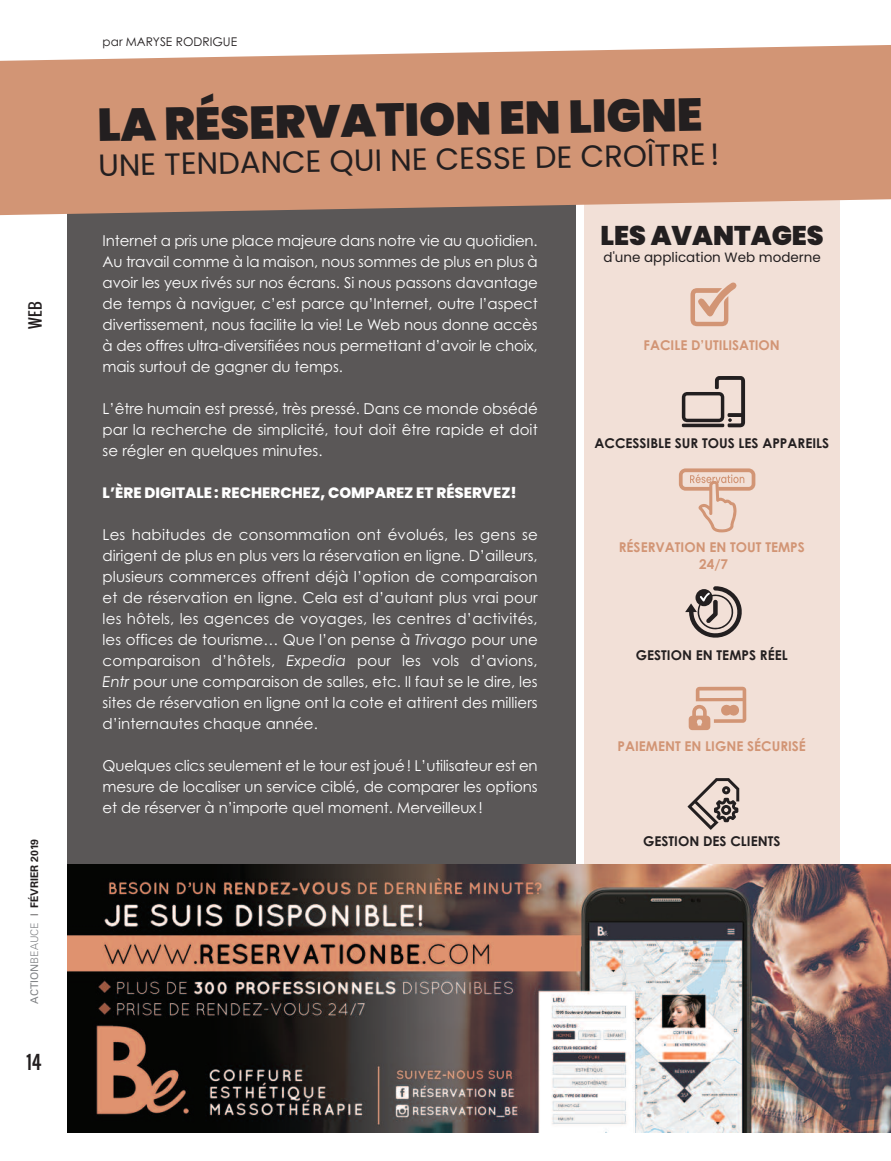
<style>
.page{position:relative;width:891px;height:1161px;background:#fff}
.page>*{position:absolute;margin:0;border:0;box-sizing:border-box;transform-origin:0 0}
.t1{font:900 46.05px "Poppins";color:#231f20}
.t2{font:30.6px "Poppins";color:#231f20}
.t3{font:900 27px "Poppins";color:#231f20}
.t4{font:18px "Oswald";color:#231f20}
.t5{font:15px/21px "Century Gothic";letter-spacing:-.005em;color:#fff;text-align:justify}
.t6{font:800 15px "Poppins";color:#fff}
.t7{font:15px "Oswald";color:#231f20}
.t8{font:700 13.5px/16.2px "Century Gothic";color:#d29575;text-align:center}
.t9{font:700 13.5px "Century Gothic";color:#231f20}
.t10{font:13.5px "Poppins";color:#231f20}
.t11{font:12px "Century Gothic";color:#231f20}
.t12{font:700 10.5px "Univers";color:#231f20}
.s1{font-weight:400;color:#808285}
.s2{font-weight:300;color:#808285}
.s3{font-weight:300}
.s4{font-style:italic}
</style>
<div class="page">
<div style="left:68px;top:200px;width:508px;height:669px;background:#5a5757"></div>
<div style="left:585px;top:200px;width:255px;height:669px;background:#f2e0d7"></div>
<img style="left:68px;top:864px;width:823px;height:269px">
<svg style="left:0;top:45px;width:891px;height:171px;background:#d29a7d"></svg>
<svg style="left:682px;top:376px;width:63px;height:51px"></svg>
<svg style="left:685px;top:586px;width:57px;height:52px"></svg>
<svg style="left:689px;top:687px;width:57px;height:43px"></svg>
<svg style="left:688px;top:778px;width:51px;height:52px"></svg>
<svg style="left:679px;top:468px;width:76px;height:64px"></svg>
<svg style="left:690px;top:282px;width:47px;height:44px"></svg>
<p class="t7" style="left:28px;top:329px;width:29px;rotate:-90deg">weB</p>
<p class="t12" style="left:30px;top:1004px;width:167px;rotate:-90deg"><span class="s1">ACTION</span><span class="s2">BEAUCE</span> <span class="s3">|</span> FÉVRIER 2019</p>
<p class="t4" style="left:26px;top:1053px;width:17px">14</p>
<p class="t11" style="left:103px;top:35px;width:136px">par MARYSE RODRIGUE</p>
<h1 class="t1" style="left:97px;top:107px;width:607px;rotate:-1deg">LA RÉSERVATION EN LIGNE</h1>
<h2 class="t2" style="left:98px;top:153px;width:623px;rotate:-1deg">UNE TENDANCE QUI NE CESSE DE CROÎTRE !</h2>
<p class="t5" style="left:103px;top:231px;width:437px">Internet a pris une place majeure dans notre vie au quotidien.<br>Au travail comme à la maison, nous sommes de plus en plus à avoir les yeux rivés sur nos écrans. Si nous passons davantage de temps à naviguer, c’est parce qu’Internet, outre l’aspect divertissement, nous facilite la vie! Le Web nous donne accès à des offres ultra-diversifiées nous permettant d’avoir le choix, mais surtout de gagner du temps.</p>
<p class="t5" style="left:103px;top:399px;width:437px">L’être humain est pressé, très pressé. Dans ce monde obsédé par la recherche de simplicité, tout doit être rapide et doit se régler en quelques minutes.</p>
<p class="t6" style="left:103px;top:487px;width:416px">L’ÈRE DIGITALE : RECHERCHEZ, COMPAREZ ET RÉSERVEZ!</p>
<p class="t5" style="left:103px;top:525px;width:437px">Les habitudes de consommation ont évolués, les gens se dirigent de plus en plus vers la réservation en ligne. D’ailleurs, plusieurs commerces offrent déjà l’option de comparaison et de réservation en ligne. Cela est d’autant plus vrai pour les hôtels, les agences de voyages, les centres d’activités, les offices de tourisme… Que l’on pense à <span class="s4">Trivago</span> pour une comparaison d’hôtels, <span class="s4">Expedia</span> pour les vols d’avions, <span class="s4">Entr</span> pour une comparaison de salles, etc. Il faut se le dire, les sites de réservation en ligne ont la cote et attirent des milliers d’internautes chaque année.</p>
<p class="t5" style="left:103px;top:756px;width:437px">Quelques clics seulement et le tour est joué! L’utilisateur est en mesure de localiser un service ciblé, de comparer les options et de réserver à n’importe quel moment. Merveilleux!</p>
<h3 class="t3" style="left:601px;top:225px;width:225px">LES AVANTAGES</h3>
<p class="t10" style="left:604px;top:252px;width:219px">d'une application Web moderne</p>
<p class="t8" style="left:644px;top:337px;width:138px">FACILE D’UTILISATION</p>
<p class="t9" style="left:595px;top:435px;width:236px">ACCESSIBLE SUR TOUS LES APPAREILS</p>
<p class="t8" style="left:619px;top:540px;width:188px">RÉSERVATION EN TOUT TEMPS<br>24/7</p>
<p class="t9" style="left:636px;top:647px;width:153px">GESTION EN TEMPS RÉEL</p>
<p class="t8" style="left:618px;top:738px;width:190px">PAIEMENT EN LIGNE SÉCURISÉ</p>
<p class="t9" style="left:643px;top:833px;width:139px">GESTION DES CLIENTS</p>
</div>
